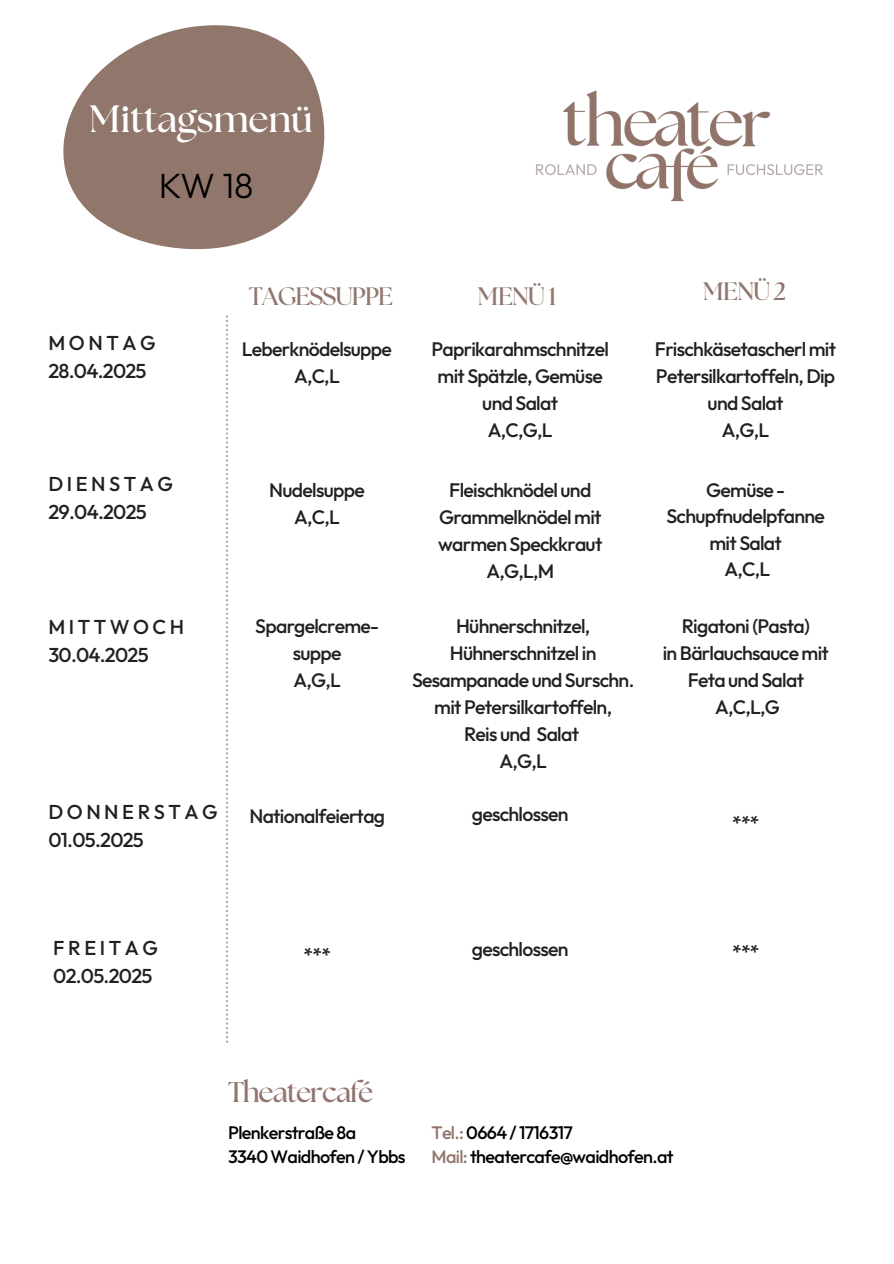
<style>
.page{position:relative;width:894px;height:1264px;background:#fff}
.page>*{position:absolute;margin:0;border:0;box-sizing:border-box;transform-origin:0 0}
.t1{font:700 37.95px "The Seasons";color:#fff}
.t2{font:300 35.1px "Outfit";color:#000}
.t3{font:700 28.5px "The Seasons";letter-spacing:-.035em;color:#91766d}
.t4{font:700 25.2px "The Seasons";letter-spacing:-.035em;color:#91766d}
.t5{font:500 20.1px/28.2px "Outfit";letter-spacing:.175em;color:#1f2122}
.t6{font:500 20.1px/28.2px "Outfit";letter-spacing:.07em;color:#1f2122}
.t7{font:500 19.5px/27px "Outfit";letter-spacing:-.035em;color:#1f2122;text-align:center}
.t8{font:500 18px "Outfit";letter-spacing:-.035em;color:#000}
.s1{color:#91766d}
</style>
<div class="page">
<svg style="left:63px;top:25px;width:262px;height:225px;fill:#91766c"></svg>
<img style="left:536px;top:90px;width:287px;height:112px">
<svg style="left:226px;top:315px;width:2px;height:727px"></svg>
<p class="t1" style="left:89px;top:102px;width:225px">Mittagsmenü</p>
<p class="t2" style="left:159px;top:162px;width:96px">KW 18</p>
<h6 class="t6" style="left:48px;top:328px;width:109px">MONTAG<br>28.04.2025</h6>
<h1 class="t5" style="left:48px;top:469px;width:126px">DIENSTAG<br>29.04.2025</h1>
<h2 class="t5" style="left:48px;top:612px;width:137px">MITTWOCH<br>30.04.2025</h2>
<p class="t5" style="left:48px;top:797px;width:171px">DONNERSTAG<br>01.05.2025</p>
<h6 class="t4" style="left:249px;top:285px;width:146px">TAGESSUPPE</h6>
<h6 class="t4" style="left:478px;top:285px;width:80px">MENÜ 1</h6>
<h5 class="t4" style="left:703px;top:280px;width:85px">MENÜ 2</h5>
<h4 class="t7" style="left:242px;top:335px;width:152px">Leberknödelsuppe<br>A,C,L</h4>
<h4 class="t7" style="left:269px;top:476px;width:97px">Nudelsuppe<br>A,C,L</h4>
<p class="t7" style="left:255px;top:612px;width:125px">Spargelcreme&shy;suppe<br>A,G,L</p>
<h5 class="t7" style="left:249px;top:802px;width:137px">Nationalfeiertag</h5>
<h5 class="t7" style="left:431px;top:335px;width:179px">Paprikarahmschnitzel mit Spätzle, Gemüse und Salat<br>A,C,G,L</h5>
<h6 class="t7" style="left:438px;top:476px;width:165px">Fleischknödel und<br>Grammelknödel mit warmen Speckkraut<br>A,G,L,M</h6>
<p class="t7" style="left:412px;top:612px;width:224px">Hühnerschnitzel,<br>Hühnerschnitzel in<br>Sesampanade und Surschn. mit Petersilkartoffeln,<br>Reis und Salat<br>A,G,L</p>
<h4 class="t7" style="left:471px;top:800px;width:98px">geschlossen</h4>
<h6 class="t7" style="left:654px;top:335px;width:183px">Frischkäsetascherl mit<br>Petersilkartoffeln, Dip und Salat<br>A,G,L</h6>
<h6 class="t7" style="left:666px;top:476px;width:160px;line-height:26.2px">Gemüse -<br>Schupfnudelpfanne mit Salat<br>A,C,L</h6>
<p class="t7" style="left:662px;top:612px;width:168px">Rigatoni (Pasta)<br>in Bärlauchsauce mit<br>Feta und Salat<br>A,C,L,G</p>
<p class="t7" style="left:732px;top:808px;width:29px">***</p>
<h5 class="t5" style="left:53px;top:933px;width:106px">FREITAG<br>02.05.2025</h5>
<h6 class="t7" style="left:303px;top:941px;width:29px">***</h6>
<h6 class="t7" style="left:471px;top:935px;width:98px">geschlossen</h6>
<h3 class="t7" style="left:732px;top:938px;width:29px">***</h3>
<h6 class="t3" style="left:228px;top:1079px;width:147px">Theatercafé</h6>
<h6 class="t8" style="left:228px;top:1120px;width:129px">Plenkerstraße 8a</h6>
<h5 class="t8" style="left:228px;top:1145px;width:179px">3340 Waidhofen / Ybbs</h5>
<h6 class="t8" style="left:431px;top:1120px;width:143px"><span class="s1">Tel.:</span> 0664 / 1716317</h6>
<h6 class="t8" style="left:431px;top:1145px;width:243px"><span class="s1">Mail:</span> theatercafe@waidhofen.at</h6>
</div>
